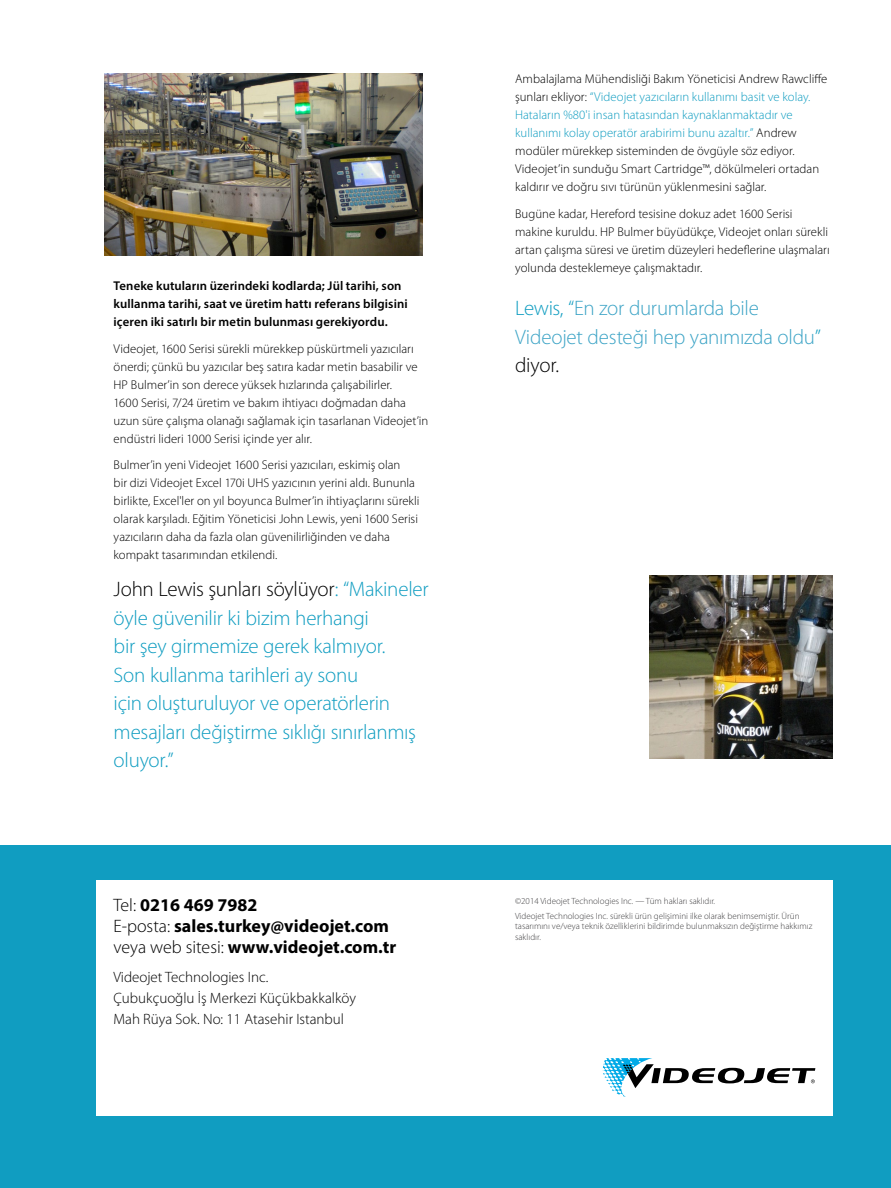
<style>
.page{position:relative;width:891px;height:1188px;background:#fff}
.page>*{position:absolute;margin:0;border:0;box-sizing:border-box;transform-origin:0 0}
.t1{font:300 21px/28.5px "Myriad Pro";letter-spacing:-.015em;color:#109dc1}
.t2{font:300 21px/28.5px "Myriad Pro";letter-spacing:-.015em;color:#3da4c6}
.t3{font:700 18px/21px "Myriad Pro";color:#000}
.t4{font:300 15px/21px "Myriad Pro";color:#000}
.t5{font:300 12.75px/18px "Myriad Pro";color:#000}
.t6{font:600 12.75px/18px "Myriad Pro";letter-spacing:.005em;color:#000}
.t7{font:300 9px/14.7px "Myriad Pro";color:#414042}
.s1{color:#000}
.s2{font-weight:300}
.s3{color:#109dc1}
</style>
<div class="page">
<div style="left:0;top:846px;width:891px;height:342px;background:#109dc1"></div>
<div style="left:96px;top:880px;width:737px;height:236px;background:#fff"></div>
<svg style="left:603px;top:1058px;width:212px;height:39px"></svg>
<img style="left:105px;top:73px;width:317px;height:183px">
<img style="left:649px;top:576px;width:184px;height:182px">
<p class="t6" style="left:114px;top:277px;width:296px">Teneke kutuların üzerindeki kodlarda; Jül tarihi, son kullanma tarihi, saat ve üretim hattı referans bilgisini içeren iki satırlı bir metin bulunması gerekiyordu.</p>
<p class="t5" style="left:114px;top:340px;width:316px">Videojet, 1600 Serisi sürekli mürekkep püskürtmeli yazıcıları önerdi; çünkü bu yazıcılar beş satıra kadar metin basabilir ve HP Bulmer’in son derece yüksek hızlarında çalışabilirler.<br>1600 Serisi, 7/24 üretim ve bakım ihtiyacı doğmadan daha uzun süre çalışma olanağı sağlamak için tasarlanan Videojet’in endüstri lideri 1000 Serisi içinde yer alır.</p>
<p class="t5" style="left:114px;top:456px;width:307px">Bulmer’in yeni Videojet 1600 Serisi yazıcıları, eskimiş olan<br>bir dizi Videojet Excel 170i UHS yazıcının yerini aldı. Bununla birlikte, Excel'ler on yıl boyunca Bulmer’in ihtiyaçlarını sürekli olarak karşıladı. Eğitim Yöneticisi John Lewis, yeni 1600 Serisi yazıcıların daha da fazla olan güvenilirliğinden ve daha kompakt tasarımından etkilendi.</p>
<h1 class="t1" style="left:114px;top:575px;width:317px"><span class="s1">John Lewis şunları söylüyor</span>: “Makineler öyle güvenilir ki bizim herhangi<br>bir şey girmemize gerek kalmıyor.<br>Son kullanma tarihleri ay sonu<br>için oluşturuluyor ve operatörlerin mesajları değiştirme sıklığı sınırlanmış oluyor.”</h1>
<h2 class="t3" style="left:113px;top:894px;width:284px"><span class="s2">Tel:</span> 0216 469 7982<br><span class="s2">E-posta:</span> sales.turkey@videojet.com <span class="s2">veya web sitesi:</span> www.videojet.com.tr</h2>
<p class="t4" style="left:113px;top:967px;width:244px">Videojet Technologies Inc.<br>Çubukçuoğlu İş Merkezi Küçükbakkalköy<br>Mah Rüya Sok. No: 11 Atasehir Istanbul</p>
<p class="t5" style="left:515px;top:70px;width:314px">Ambalajlama Mühendisliği Bakım Yöneticisi Andrew Rawcliffe şunları ekliyor: <span class="s3">“Videojet yazıcıların kullanımı basit ve kolay.<br>Hataların %80'i insan hatasından kaynaklanmaktadır ve kullanımı kolay operatör arabirimi bunu azaltır.”</span> Andrew modüler mürekkep sisteminden de övgüyle söz ediyor.<br>Videojet’in sunduğu Smart Cartridge™, dökülmeleri ortadan kaldırır ve doğru sıvı türünün yüklenmesini sağlar.</p>
<p class="t5" style="left:515px;top:204px;width:316px">Bugüne kadar, Hereford tesisine dokuz adet 1600 Serisi makine kuruldu. HP Bulmer büyüdükçe, Videojet onları sürekli artan çalışma süresi ve üretim düzeyleri hedeflerine ulaşmaları yolunda desteklemeye çalışmaktadır.</p>
<h1 class="t2" style="left:515px;top:294px;width:307px"><span class="s3">Lewis, “</span>En zor durumlarda bile<br>Videojet desteği hep yanımızda oldu<span class="s3">” </span><span class="s1">diyor.</span></h1>
<p class="t7" style="left:515px;top:894px;width:286px">©2014 Videojet Technologies Inc. — Tüm hakları saklıdır.<br>Videojet Technologies Inc. sürekli ürün gelişimini ilke olarak benimsemiştir. Ürün</p>
<p class="t7" style="left:515px;top:921px;width:299px;line-height:10.5px">tasarımını ve/veya teknik özelliklerini bildirimde bulunmaksızın değiştirme hakkımız saklıdır.</p>
</div>
